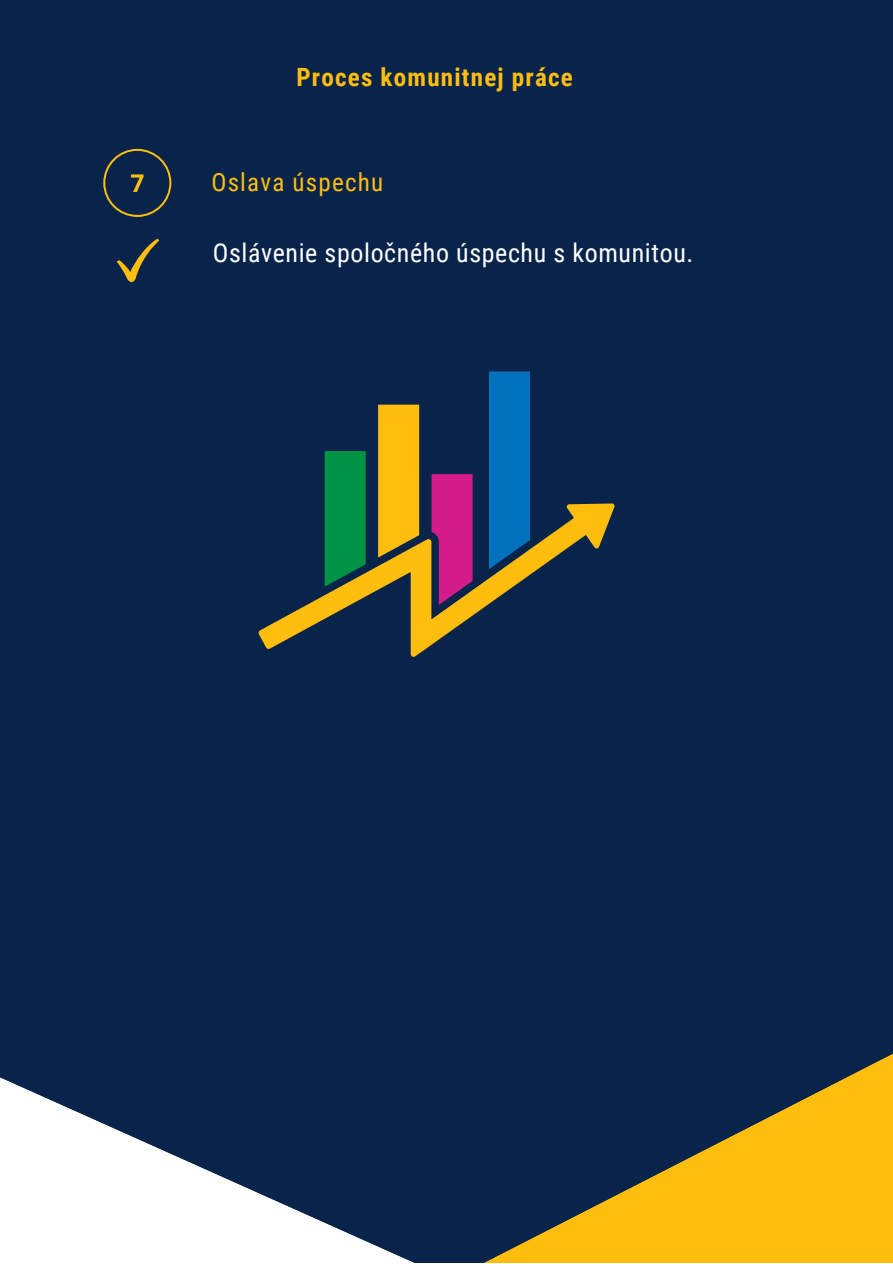
<style>
.page{position:relative;width:893px;height:1264px;background:#fff}
.page>*{position:absolute;margin:0;border:0;box-sizing:border-box;transform-origin:0 0}
.t1{font:25.95px "Roboto Condensed";letter-spacing:.025em;color:#fff}
.t2{font:700 25.05px "Roboto Condensed";letter-spacing:.045em;color:#ffbd0d}
.t3{font:25.05px "Roboto Condensed";letter-spacing:.045em;color:#ffbd0d}
</style>
<div class="page">
<div style="left:0;top:0;width:892px;height:1262px;background:#08244b"></div>
<svg style="left:0;top:1077px;width:258px;height:185px;fill:#fff"></svg>
<svg style="left:258px;top:1054px;width:634px;height:208px"></svg>
<svg style="left:116px;top:238px;width:43px;height:44px"></svg>
<svg style="left:258px;top:503px;width:357px;height:154px"></svg>
<svg style="left:324px;top:451px;width:42px;height:135px;background:#078b43"></svg>
<svg style="left:489px;top:371px;width:41px;height:198px;background:#0870b1"></svg>
<svg style="left:431px;top:474px;width:41px;height:130px;background:#b6217c"></svg>
<svg style="left:378px;top:404px;width:41px;height:153px;background:#f2b510"></svg>
<svg style="left:103px;top:149px;width:68px;height:68px"></svg>
<p class="t2" style="left:296px;top:63px;width:278px">Proces komunitnej práce</p>
<p class="t3" style="left:211px;top:168px;width:173px">Oslava úspechu</p>
<p class="t1" style="left:213px;top:237px;width:482px">Oslávenie spoločného úspechu s komunitou.</p>
</div>
